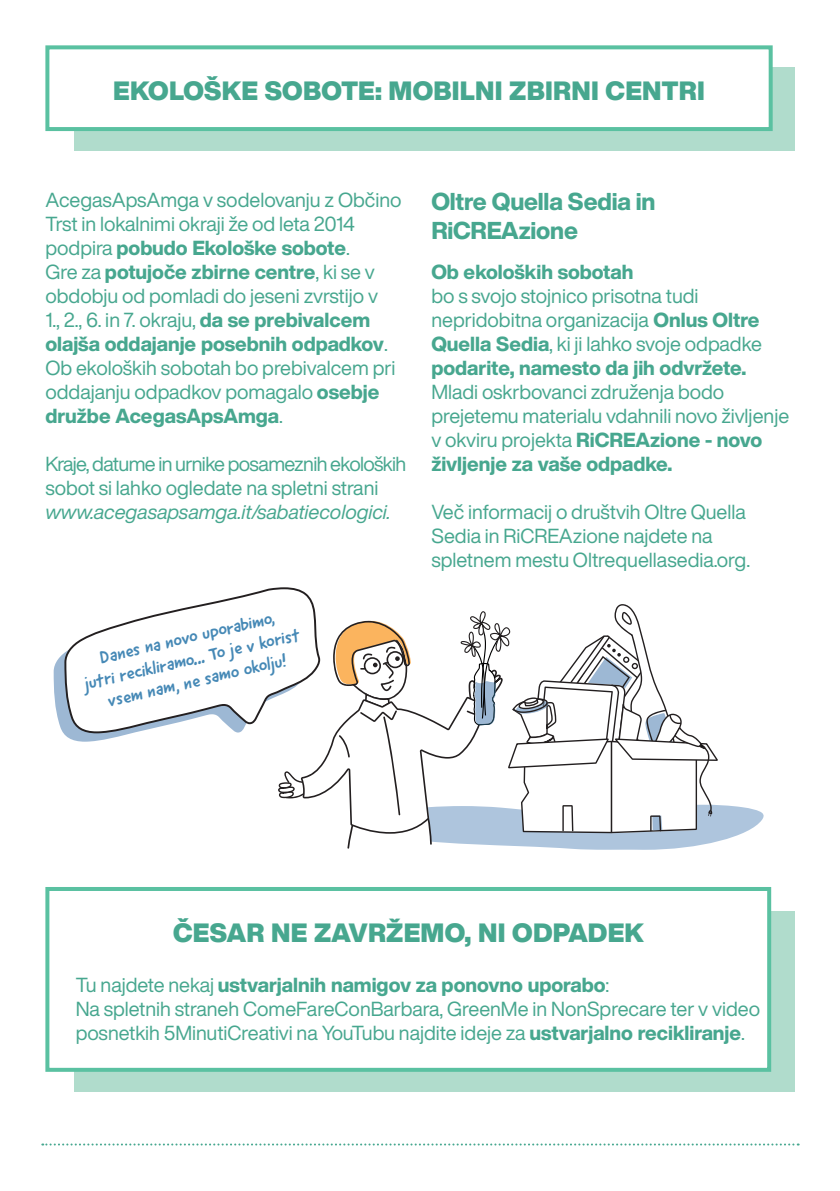
<style>
.page{position:relative;width:840px;height:1191px;background:#fff}
.page>*{position:absolute;margin:0;border:0;box-sizing:border-box;transform-origin:0 0}
.t1{font:26px "Helvetica Now Display";letter-spacing:.01em;color:#47a78f}
.t2{font:800 24px/28.8px "Helvetica Now Display";letter-spacing:-.01em;color:#47a78f}
.t3{font:20px/24px "Helvetica Now Display";color:#47a78f}
.t4{font:20px/24px "Helvetica Now Display";letter-spacing:-.03em;color:#47a78f}
.t5{font:italic 20px "Helvetica Now Display";color:#47a78f}
.t6{font:800 20px "Helvetica Now Display";color:#47a78f}
.t7{font:18px/22px "Good Dog New";color:#4689b6;text-align:center}
.s1{font-weight:800}
</style>
<div class="page">
<div style="left:74px;top:67px;width:720px;height:84px;background:#b0dccc"></div>
<div style="left:47px;top:47px;width:723px;height:82px;background:#fff"></div>
<div style="left:45px;top:45px;width:727px;height:86px;border:4px solid #5ac1a1"></div>
<svg style="left:42px;top:1143px;width:756px;height:2px"></svg>
<div style="left:74px;top:912px;width:720px;height:180px;background:#b0dccc"></div>
<div style="left:45px;top:887px;width:725px;height:184px;background:#fff;border:4px solid #5ac1a1"></div>
<svg style="left:54px;top:587px;width:710px;height:262px"></svg>
<h1 class="t1" style="left:113px;top:72px;width:593px">EKOLOŠKE SOBOTE: MOBILNI ZBIRNI CENTRI</h1>
<p class="t3" style="left:45px;top:188px;width:357px">AcegasApsAmga v sodelovanju z Občino Trst in lokalnimi okraji že od leta 2014 podpira <span class="s1">pobudo Ekološke sobote</span>.<br>Gre za <span class="s1">potujoče zbirne centre</span>, ki se v obdobju od pomladi do jeseni zvrstijo v<br>1., 2., 6. in 7. okraju, <span class="s1">da se prebivalcem olajša oddajanje posebnih odpadkov</span>.<br>Ob ekoloških sobotah bo prebivalcem pri oddajanju odpadkov pomagalo <span class="s1">osebje družbe AcegasApsAmga</span>.</p>
<p class="t4" style="left:45px;top:452px;width:362px">Kraje, datume in urnike posameznih ekoloških sobot si lahko ogledate na spletni strani</p>
<p class="t5" style="left:45px;top:498px;width:346px">www.acegasapsamga.it/sabatiecologici.</p>
<p class="t7" style="left:77px;top:651px;width:222px;rotate:-13deg">Danes na novo uporabimo,<br>jutri recikliramo... To je v korist vsem nam, ne samo okolju!</p>
<p class="t2" style="left:431px;top:187px;width:226px">Oltre Quella Sedia in<br>RiCREAzione</p>
<p class="t6" style="left:431px;top:258px;width:203px">Ob ekoloških sobotah</p>
<p class="t3" style="left:431px;top:284px;width:332px">bo s svojo stojnico prisotna tudi nepridobitna organizacija <span class="s1">Onlus Oltre Quella Sedia</span>, ki ji lahko svoje odpadke <span class="s1">podarite, namesto da jih odvržete.</span></p>
<p class="t3" style="left:431px;top:380px;width:359px">Mladi oskrbovanci združenja bodo prejetemu materialu vdahnili novo življenje v okviru projekta <span class="s1">RiCREAzione - novo življenje za vaše odpadke.</span></p>
<p class="t3" style="left:431px;top:500px;width:320px">Več informacij o društvih Oltre Quella<br>Sedia in RiCREAzione najdete na spletnem mestu Oltrequellasedia.org.</p>
<h1 class="t1" style="left:173px;top:915px;width:472px">ČESAR NE ZAVRŽEMO, NI ODPADEK</h1>
<p class="t3" style="left:76px;top:973px;width:685px">Tu najdete nekaj <span class="s1">ustvarjalnih namigov za ponovno uporabo</span>:<br>Na spletnih straneh ComeFareConBarbara, GreenMe in NonSprecare ter v video posnetkih 5MinutiCreativi na YouTubu najdite ideje za <span class="s1">ustvarjalno recikliranje</span>.</p>
</div>
